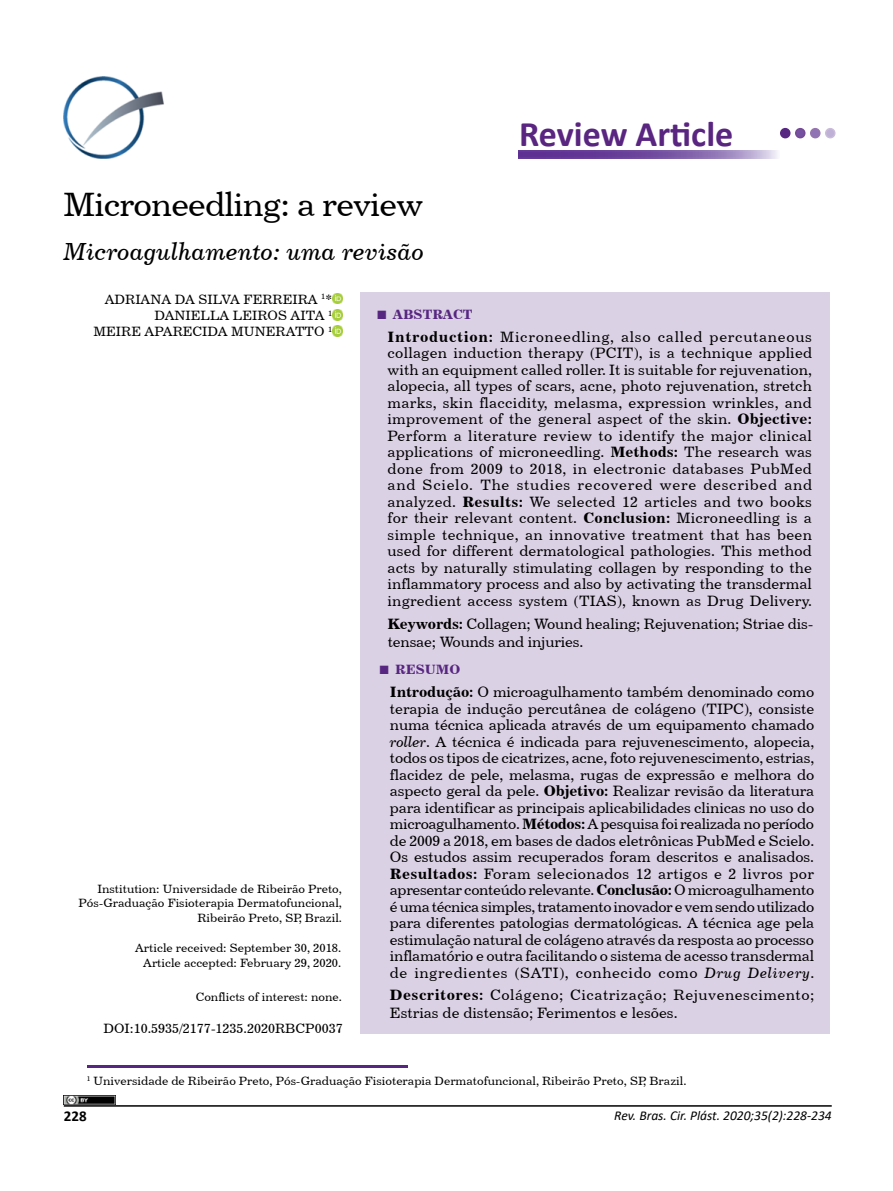
<style>
.page{position:relative;width:893px;height:1191px;background:#fff}
.page>*{position:absolute;margin:0;border:0;box-sizing:border-box;transform-origin:0 0}
.t1{font:700 36px "Calibri";color:#592580}
.t2{font:33.75px "Century 731 BT Roman A";letter-spacing:-.025em;color:#000}
.t3{font:24.75px "Century 731 BT Italic A";color:#000}
.t4{font:15px/16.5px "Century 731 BT Roman A";color:#000;text-align:justify}
.t5{font:15px/18px "Century 731 BT Roman A";letter-spacing:.035em;color:#000}
.t6{font:700 15px "Calibri";color:#000}
.t7{font:13.5px/16.2px "Century 731 BT Roman A";color:#000;text-align:right}
.t8{font:italic 13.5px "Calibri";color:#000}
.t9{font:13.5px "Century 731 BT Bold A";color:#572681}
.t10{font:12px/14.4px "Century 731 BT Roman A";color:#000;text-align:right}
.s1{font-family:"Times New Roman";font-weight:700;font-size:18px}
.s2{font-family:"Century 731 BT Bold A"}
.s3{font-family:"Century 731 BT Italic A"}
</style>
<div class="page">
<hr style="left:64px;top:1105px;width:768px;height:1px;background:#000">
<svg style="left:332px;top:293px;width:11px;height:43px"></svg>
<img style="left:63px;top:77px;width:101px;height:82px">
<div style="left:360px;top:292px;width:470px;height:741px;background:#dbd1e4"></div>
<hr style="left:87px;top:1065px;width:320px;height:2px;background:#572681">
<img style="left:64px;top:1095px;width:51px;height:9px">
<img style="left:518px;top:150px;width:260px;height:8px">
<div style="left:781px;top:129px;width:9px;height:9px;background:#572681;border-radius:50%"></div>
<div style="left:780px;top:128px;width:10px;height:10px;border:2px solid #572681;border-radius:50%"></div>
<div style="left:796px;top:129px;width:9px;height:9px;background:#7551a1;border-radius:50%"></div>
<div style="left:795px;top:128px;width:10px;height:10px;border:2px solid #764994;border-radius:50%"></div>
<div style="left:811px;top:129px;width:9px;height:9px;background:#8f73b4;border-radius:50%"></div>
<div style="left:810px;top:128px;width:10px;height:10px;border:2px solid #9674ad;border-radius:50%"></div>
<div style="left:826px;top:129px;width:9px;height:9px;background:#beb0d6;border-radius:50%"></div>
<div style="left:825px;top:128px;width:10px;height:10px;border:2px solid #c9bbd9;border-radius:50%"></div>
<h2 class="t2" style="left:63px;top:183px;width:361px">Microneedling: a review</h2>
<h3 class="t3" style="left:63px;top:236px;width:362px">Microagulhamento: uma revisão</h3>
<h1 class="t1" style="left:519px;top:109px;width:216px">Review Article</h1>
<p class="t7" style="left:94px;top:291px;width:240px">ADRIANA DA SILVA FERREIRA <sup>1</sup>*<br>DANIELLA LEIROS AITA <sup>1<br></sup>MEIRE APARECIDA MUNERATTO <sup>1</sup></p>
<p class="t10" style="left:78px;top:881px;width:265px">Institution: Universidade de Ribeirão Preto,<br>Pós-Graduação Fisioterapia Dermatofuncional,<br>Ribeirão Preto, SP, Brazil.</p>
<p class="t10" style="left:135px;top:941px;width:208px">Article received: September 30, 2018.<br>Article accepted: February 29, 2020.</p>
<p class="t10" style="left:196px;top:990px;width:148px">Conflicts of interest: none.</p>
<p class="t7" style="left:104px;top:1020px;width:241px">DOI:10.5935/2177-1235.2020RBCP0037</p>
<p class="t9" style="left:376px;top:306px;width:98px"><span class="s1">■</span> ABSTRACT</p>
<p class="t4" style="left:388px;top:328px;width:426px"><span class="s2">Introduction:</span> Microneedling, also called percutaneous collagen induction therapy (PCIT), is a technique applied with an equipment called roller. It is suitable for rejuvenation, alopecia, all types of scars, acne, photo rejuvenation, stretch marks, skin flaccidity, melasma, expression wrinkles, and improvement of the general aspect of the skin. <span class="s2">Objective:<br></span>Perform a literature review to identify the major clinical applications of microneedling. <span class="s2">Methods:</span> The research was done from 2009 to 2018, in electronic databases PubMed and Scielo. The studies recovered were described and analyzed. <span class="s2">Results:</span> We selected 12 articles and two books for their relevant content. <span class="s2">Conclusion:</span> Microneedling is a simple technique, an innovative treatment that has been used for different dermatological pathologies. This method acts by naturally stimulating collagen by responding to the inflammatory process and also by activating the transdermal ingredient access system (TIAS), known as Drug Delivery.</p>
<p class="t4" style="left:388px;top:615px;width:427px;line-height:18px"><span class="s2">Keywords:</span> Collagen; Wound healing; Rejuvenation; Striae dis&shy;tensae; Wounds and injuries.</p>
<p class="t9" style="left:379px;top:661px;width:83px"><span class="s1">■</span> RESUMO</p>
<p class="t4" style="left:390px;top:683px;width:426px"><span class="s2">Introdução:</span> O microagulhamento também denominado como terapia de indução percutânea de colágeno (TIPC), consiste numa técnica aplicada através de um equipamento chamado <span class="s3">roller</span>. A técnica é indicada para rejuvenescimento, alopecia, todos os tipos de cicatrizes, acne, foto rejuvenescimento, estrias, flacidez de pele, melasma, rugas de expressão e melhora do aspecto geral da pele. <span class="s2">Objetivo:</span> Realizar revisão da literatura para identificar as principais aplicabilidades clinicas no uso do microagulhamento. <span class="s2">Métodos:</span> A pesquisa foi realizada no período de 2009 a 2018, em bases de dados eletrônicas PubMed e Scielo.<br>Os estudos assim recuperados foram descritos e analisados.<br><span class="s2">Resultados:</span> Foram selecionados 12 artigos e 2 livros por apresentar conteúdo relevante. <span class="s2">Conclusão:</span> O microagulhamento é uma técnica simples, tratamento inovador e vem sendo utilizado para diferentes patologias dermatológicas. A técnica age pela estimulação natural de colágeno através da resposta ao processo inflamatório e outra facilitando o sistema de acesso transdermal de ingredientes (SATI), conhecido como <span class="s3">Drug Delivery</span>.</p>
<p class="t5" style="left:390px;top:985px;width:426px"><span class="s2">Descritores:</span> Colágeno; Cicatrização; Rejuvenescimento;<br>Estrias de distensão; Ferimentos e lesões.</p>
<p class="t10" style="left:87px;top:1073px;width:601px"><sup>1</sup> Universidade de Ribeirão Preto, Pós-Graduação Fisioterapia Dermatofuncional, Ribeirão Preto, SP, Brazil.</p>
<p class="t6" style="left:64px;top:1105px;width:24px">228</p>
<p class="t8" style="left:614px;top:1106px;width:219px">Rev. Bras. Cir. Plást. 2020;35(2):228-234</p>
</div>
